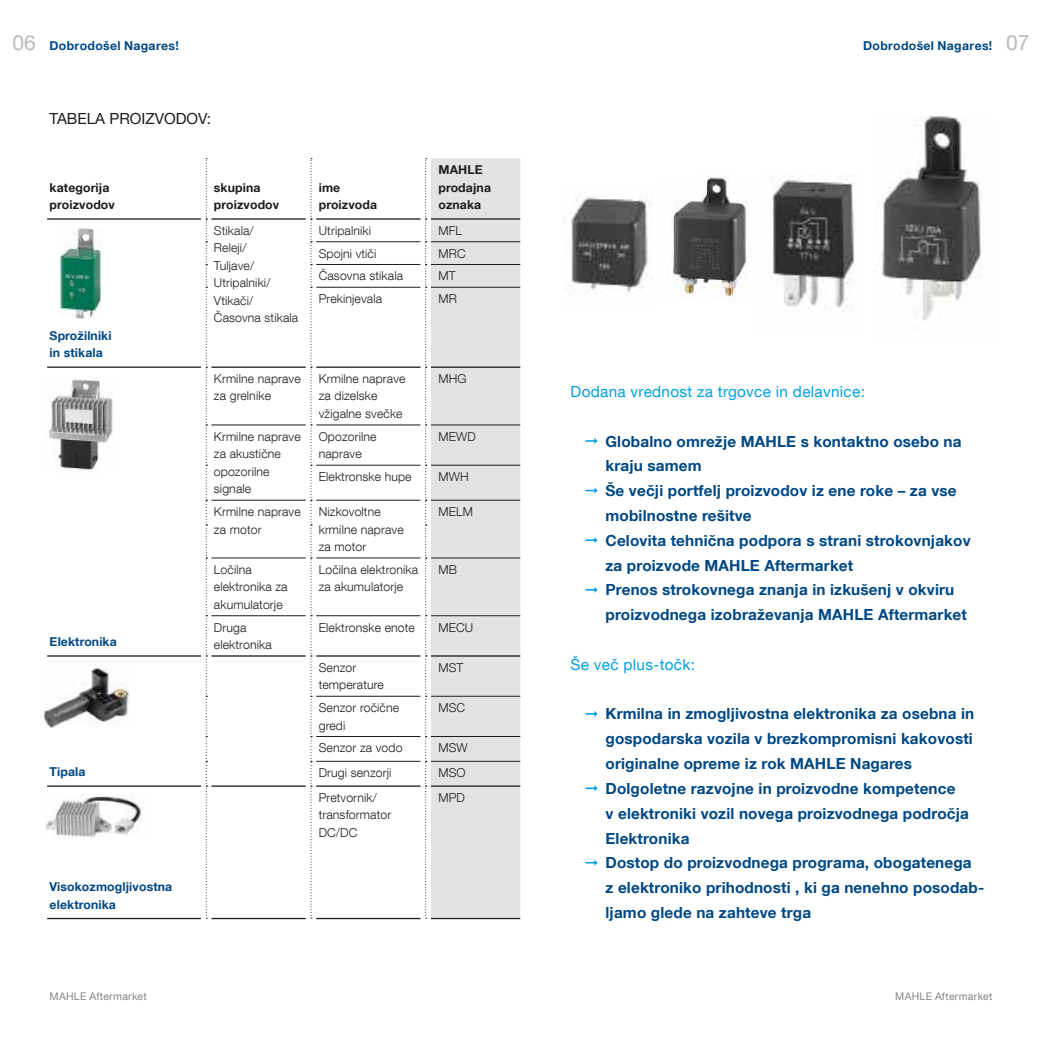
<style>
.page{position:relative;width:1042px;height:1042px;background:#fff}
.page>*{position:absolute;margin:0;border:0;box-sizing:border-box;transform-origin:0 0}
.t1{font:21px "Helvetica Neue LT Com";color:#bababa}
.t2{font:700 15.4px/24.8px "Helvetica Neue LT Com";letter-spacing:.01em;color:#004884}
.t3{font:15.4px "Helvetica Neue LT Com";letter-spacing:.02em;color:#009fe3}
.t4{font:15.4px "Helvetica Neue LT Com";color:#1d1d1b}
.t5{font:300 12.25px/17.5px "Helvetica Neue LT Com";letter-spacing:.01em;color:#1d1d1b}
.t6{font:700 12.25px/17.5px "Helvetica Neue LT Com";letter-spacing:.01em;color:#1d1d1b}
.t7{font:700 12.25px/17.5px "Helvetica Neue LT Com";letter-spacing:.01em;color:#004884}
.t8{font:700 12.25px "Helvetica Neue LT Com";letter-spacing:.03em;color:#004884}
.t9{font:10.5px "Helvetica Neue LT Com";letter-spacing:.025em;color:#878787}
</style>
<div class="page">
<div style="left:431px;top:158px;width:89px;height:760px;background:#e3e3e3"></div>
<hr style="left:316px;top:241px;width:104px;height:1px;background:#1d1d1b">
<hr style="left:431px;top:241px;width:89px;height:1px;background:#1d1d1b">
<hr style="left:316px;top:264px;width:104px;height:1px;background:#1d1d1b">
<hr style="left:431px;top:264px;width:89px;height:1px;background:#1d1d1b">
<hr style="left:316px;top:287px;width:104px;height:1px;background:#1d1d1b">
<hr style="left:431px;top:287px;width:89px;height:1px;background:#1d1d1b">
<hr style="left:211px;top:425px;width:95px;height:1px;background:#1d1d1b">
<hr style="left:316px;top:425px;width:104px;height:1px;background:#1d1d1b">
<hr style="left:431px;top:425px;width:89px;height:1px;background:#1d1d1b">
<hr style="left:316px;top:465px;width:104px;height:1px;background:#1d1d1b">
<hr style="left:431px;top:465px;width:89px;height:1px;background:#1d1d1b">
<hr style="left:211px;top:500px;width:95px;height:1px;background:#1d1d1b">
<hr style="left:316px;top:500px;width:104px;height:1px;background:#1d1d1b">
<hr style="left:431px;top:500px;width:89px;height:1px;background:#1d1d1b">
<hr style="left:211px;top:558px;width:95px;height:1px;background:#1d1d1b">
<hr style="left:316px;top:558px;width:104px;height:1px;background:#1d1d1b">
<hr style="left:431px;top:558px;width:89px;height:1px;background:#1d1d1b">
<hr style="left:211px;top:615px;width:95px;height:1px;background:#1d1d1b">
<hr style="left:316px;top:615px;width:104px;height:1px;background:#1d1d1b">
<hr style="left:431px;top:615px;width:89px;height:1px;background:#1d1d1b">
<hr style="left:316px;top:696px;width:104px;height:1px;background:#1d1d1b">
<hr style="left:431px;top:696px;width:89px;height:1px;background:#1d1d1b">
<hr style="left:316px;top:736px;width:104px;height:1px;background:#1d1d1b">
<hr style="left:431px;top:736px;width:89px;height:1px;background:#1d1d1b">
<hr style="left:316px;top:761px;width:104px;height:1px;background:#1d1d1b">
<hr style="left:431px;top:761px;width:89px;height:1px;background:#1d1d1b">
<hr style="left:47px;top:918px;width:154px;height:1px;background:#1d1d1b">
<hr style="left:211px;top:918px;width:95px;height:1px;background:#1d1d1b">
<hr style="left:316px;top:918px;width:104px;height:1px;background:#1d1d1b">
<svg style="left:206px;top:158px;width:1px;height:760px"></svg>
<svg style="left:310px;top:158px;width:2px;height:760px"></svg>
<svg style="left:425px;top:158px;width:2px;height:760px"></svg>
<hr style="left:47px;top:218px;width:154px;height:2px;background:#1d1d1b">
<hr style="left:211px;top:218px;width:95px;height:2px;background:#1d1d1b">
<hr style="left:316px;top:218px;width:104px;height:2px;background:#1d1d1b">
<hr style="left:431px;top:218px;width:89px;height:2px;background:#1d1d1b">
<hr style="left:431px;top:918px;width:89px;height:1px;background:#1d1d1b">
<hr style="left:47px;top:366px;width:154px;height:2px;background:#1d1d1b">
<hr style="left:211px;top:366px;width:95px;height:2px;background:#1d1d1b">
<hr style="left:316px;top:366px;width:104px;height:2px;background:#1d1d1b">
<hr style="left:431px;top:366px;width:89px;height:2px;background:#1d1d1b">
<hr style="left:431px;top:655px;width:89px;height:1px;background:#1d1d1b">
<hr style="left:316px;top:655px;width:104px;height:1px;background:#1d1d1b">
<hr style="left:211px;top:655px;width:95px;height:1px;background:#1d1d1b">
<hr style="left:47px;top:655px;width:154px;height:1px;background:#1d1d1b">
<hr style="left:47px;top:785px;width:154px;height:2px;background:#1d1d1b">
<hr style="left:211px;top:785px;width:95px;height:2px;background:#1d1d1b">
<hr style="left:316px;top:785px;width:104px;height:2px;background:#1d1d1b">
<hr style="left:431px;top:785px;width:89px;height:2px;background:#1d1d1b">
<svg style="left:585px;top:438px;width:12px;height:6px"></svg>
<svg style="left:585px;top:487px;width:12px;height:7px"></svg>
<svg style="left:585px;top:537px;width:12px;height:6px"></svg>
<svg style="left:585px;top:587px;width:12px;height:6px"></svg>
<svg style="left:585px;top:711px;width:12px;height:6px"></svg>
<svg style="left:585px;top:785px;width:12px;height:6px"></svg>
<svg style="left:585px;top:859px;width:12px;height:7px"></svg>
<img style="left:666px;top:177px;width:82px;height:122px">
<img style="left:770px;top:176px;width:84px;height:132px">
<img style="left:882px;top:116px;width:100px;height:204px">
<img style="left:564px;top:196px;width:89px;height:96px">
<img style="left:49px;top:379px;width:64px;height:94px">
<img style="left:59px;top:228px;width:43px;height:91px">
<img style="left:43px;top:667px;width:86px;height:60px">
<img style="left:45px;top:795px;width:98px;height:43px">
<h1 class="t1" style="left:12px;top:29px;width:25px">06</h1>
<h1 class="t1" style="left:1006px;top:29px;width:25px">07</h1>
<p class="t8" style="left:50px;top:38px;width:131px">Dobrodošel Nagares!</p>
<p class="t8" style="left:863px;top:38px;width:131px">Dobrodošel Nagares!</p>
<p class="t4" style="left:50px;top:109px;width:163px">TABELA PROIZVODOV:</p>
<p class="t6" style="left:50px;top:178px;width:67px">kategorija proizvodov</p>
<p class="t6" style="left:214px;top:178px;width:67px">skupina proizvodov</p>
<p class="t6" style="left:319px;top:178px;width:60px">ime proizvoda</p>
<p class="t6" style="left:438px;top:161px;width:54px">MAHLE prodajna oznaka</p>
<p class="t7" style="left:50px;top:326px;width:63px">Sprožilniki in stikala</p>
<p class="t7" style="left:50px;top:632px;width:69px">Elektronika</p>
<p class="t7" style="left:50px;top:763px;width:37px">Tipala</p>
<p class="t7" style="left:50px;top:877px;width:124px">Visokozmogljivostna elektronika</p>
<p class="t9" style="left:50px;top:990px;width:99px">MAHLE Aftermarket</p>
<p class="t5" style="left:214px;top:221px;width:86px">Stikala/<br>Releji/<br>Tuljave/<br>Utripalniki/<br>Vtikači/<br>Časovna stikala</p>
<p class="t5" style="left:319px;top:221px;width:54px">Utripalniki</p>
<p class="t5" style="left:438px;top:221px;width:25px">MFL</p>
<p class="t5" style="left:319px;top:244px;width:59px">Spojni vtiči</p>
<p class="t5" style="left:438px;top:244px;width:29px">MRC</p>
<p class="t5" style="left:319px;top:267px;width:86px">Časovna stikala</p>
<p class="t5" style="left:438px;top:267px;width:19px">MT</p>
<p class="t5" style="left:319px;top:290px;width:65px">Prekinjevala</p>
<p class="t5" style="left:438px;top:290px;width:20px">MR</p>
<p class="t5" style="left:214px;top:370px;width:88px">Krmilne naprave za grelnike</p>
<p class="t5" style="left:319px;top:370px;width:88px">Krmilne naprave za dizelske vžigalne svečke</p>
<p class="t5" style="left:438px;top:370px;width:30px">MHG</p>
<p class="t5" style="left:214px;top:427px;width:88px">Krmilne naprave za akustične opozorilne signale</p>
<p class="t5" style="left:319px;top:427px;width:59px">Opozorilne naprave</p>
<p class="t5" style="left:438px;top:427px;width:39px">MEWD</p>
<p class="t5" style="left:319px;top:468px;width:94px">Elektronske hupe</p>
<p class="t5" style="left:438px;top:468px;width:32px">MWH</p>
<p class="t5" style="left:214px;top:503px;width:88px">Krmilne naprave za motor</p>
<p class="t5" style="left:319px;top:503px;width:86px">Nizkovoltne krmilne naprave za motor</p>
<p class="t5" style="left:438px;top:503px;width:36px">MELM</p>
<p class="t5" style="left:214px;top:560px;width:75px">Ločilna elektronika za akumulatorje</p>
<p class="t5" style="left:319px;top:560px;width:101px">Ločilna elektronika za akumulatorje</p>
<p class="t5" style="left:438px;top:560px;width:20px">MB</p>
<p class="t5" style="left:214px;top:618px;width:59px">Druga elektronika</p>
<p class="t5" style="left:319px;top:618px;width:98px">Elektronske enote</p>
<p class="t5" style="left:438px;top:618px;width:36px">MECU</p>
<p class="t5" style="left:319px;top:658px;width:67px">Senzor temperature</p>
<p class="t5" style="left:438px;top:658px;width:26px">MST</p>
<p class="t5" style="left:319px;top:699px;width:82px">Senzor ročične gredi</p>
<p class="t5" style="left:438px;top:699px;width:28px">MSC</p>
<p class="t5" style="left:319px;top:739px;width:85px">Senzor za vodo</p>
<p class="t5" style="left:438px;top:739px;width:31px">MSW</p>
<p class="t5" style="left:319px;top:764px;width:74px">Drugi senzorji</p>
<p class="t5" style="left:438px;top:764px;width:29px">MSO</p>
<p class="t5" style="left:319px;top:788px;width:74px">Pretvornik/ transformator<br>DC/DC</p>
<p class="t5" style="left:438px;top:788px;width:28px">MPD</p>
<p class="t3" style="left:570px;top:382px;width:296px">Dodana vrednost za trgovce in delavnice:</p>
<p class="t2" style="left:605px;top:428px;width:367px">Globalno omrežje MAHLE s kontaktno osebo na kraju samem<br>Še večji portfelj proizvodov iz ene roke – za vse mobilnostne rešitve<br>Celovita tehnična podpora s strani strokovnjakov za proizvode MAHLE Aftermarket<br>Prenos strokovnega znanja in izkušenj v okviru proizvodnega izobraževanja MAHLE Aftermarket</p>
<p class="t3" style="left:570px;top:655px;width:126px">Še več plus-točk:</p>
<p class="t2" style="left:605px;top:701px;width:380px">Krmilna in zmogljivostna elektronika za osebna in gospodarska vozila v brezkompromisni kakovosti originalne opreme iz rok MAHLE Nagares Dolgoletne razvojne in proizvodne kompetence<br>v elektroniki vozil novega proizvodnega področja Elektronika<br>Dostop do proizvodnega programa, obogatenega<br>z elektroniko prihodnosti , ki ga nenehno posodab&shy;ljamo glede na zahteve trga</p>
<p class="t9" style="left:895px;top:989px;width:99px">MAHLE Aftermarket</p>
</div>
